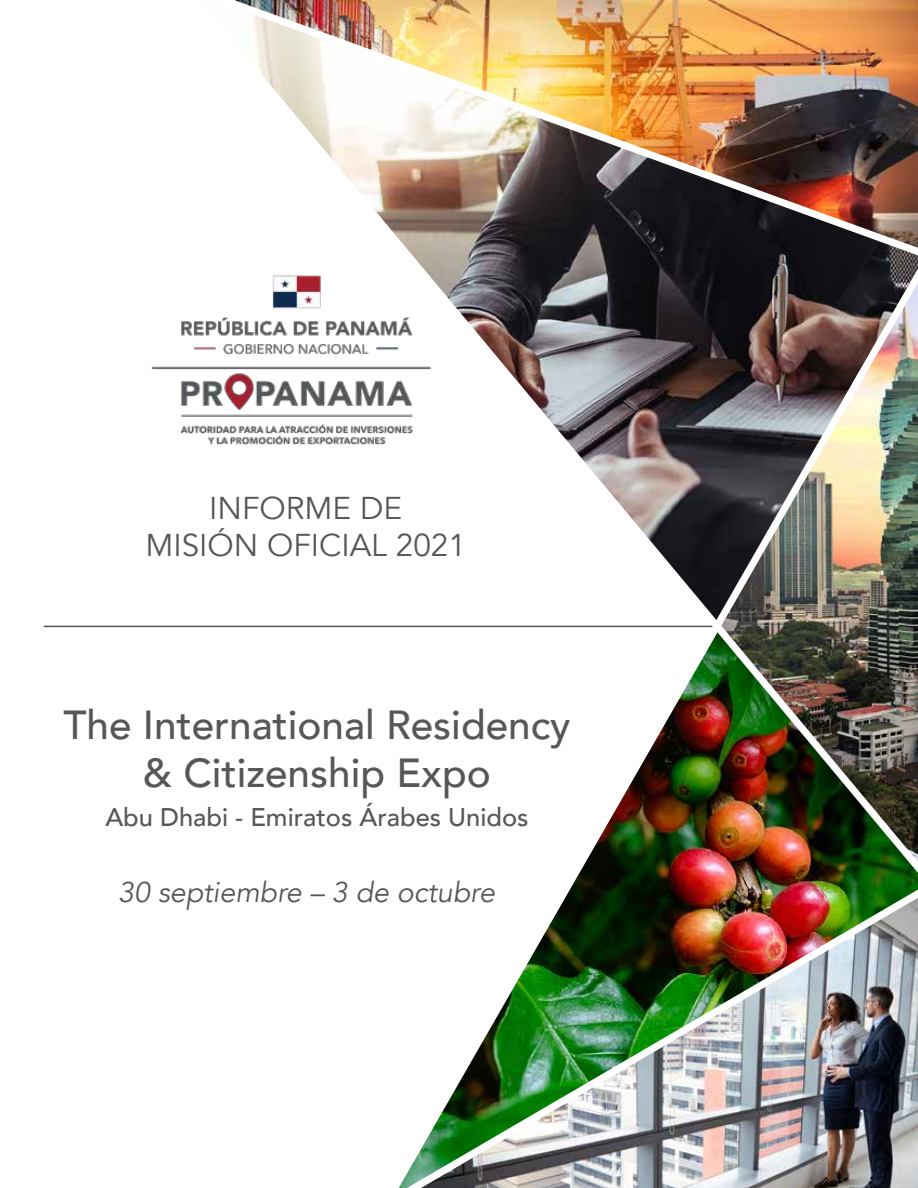
<style>
.page{position:relative;width:918px;height:1188px;background:#fff}
.page>*{position:absolute;margin:0;border:0;box-sizing:border-box;transform-origin:0 0}
.t1{font:500 40.5px/48.6px "Avenir";color:#555759;text-align:center}
.t2{font:31.5px/37.8px "Avenir";color:#555759;text-align:center}
.t3{font:italic 28.5px "Avenir";color:#555759}
.t4{font:500 25.5px "Avenir";color:#555759}
</style>
<div class="page">
<hr style="left:44px;top:626px;width:688px;height:1px;background:#555759">
<img style="left:398px;top:873px;width:520px;height:315px">
<img style="left:190px;top:255px;width:728px;height:618px">
<img style="left:407px;top:890px;width:511px;height:298px">
<img style="left:234px;top:0;width:684px;height:255px">
<img style="left:151px;top:242px;width:287px;height:227px">
<p class="t2" style="left:145px;top:489px;width:322px">INFORME DE<br>MISIÓN OFICIAL 2021</p>
<p class="t1" style="left:63px;top:698px;width:509px">The International Residency &amp; Citizenship Expo</p>
<p class="t4" style="left:105px;top:795px;width:425px">Abu Dhabi - Emiratos Árabes Unidos</p>
<p class="t3" style="left:118px;top:875px;width:378px">30 septiembre – 3 de octubre</p>
</div>
